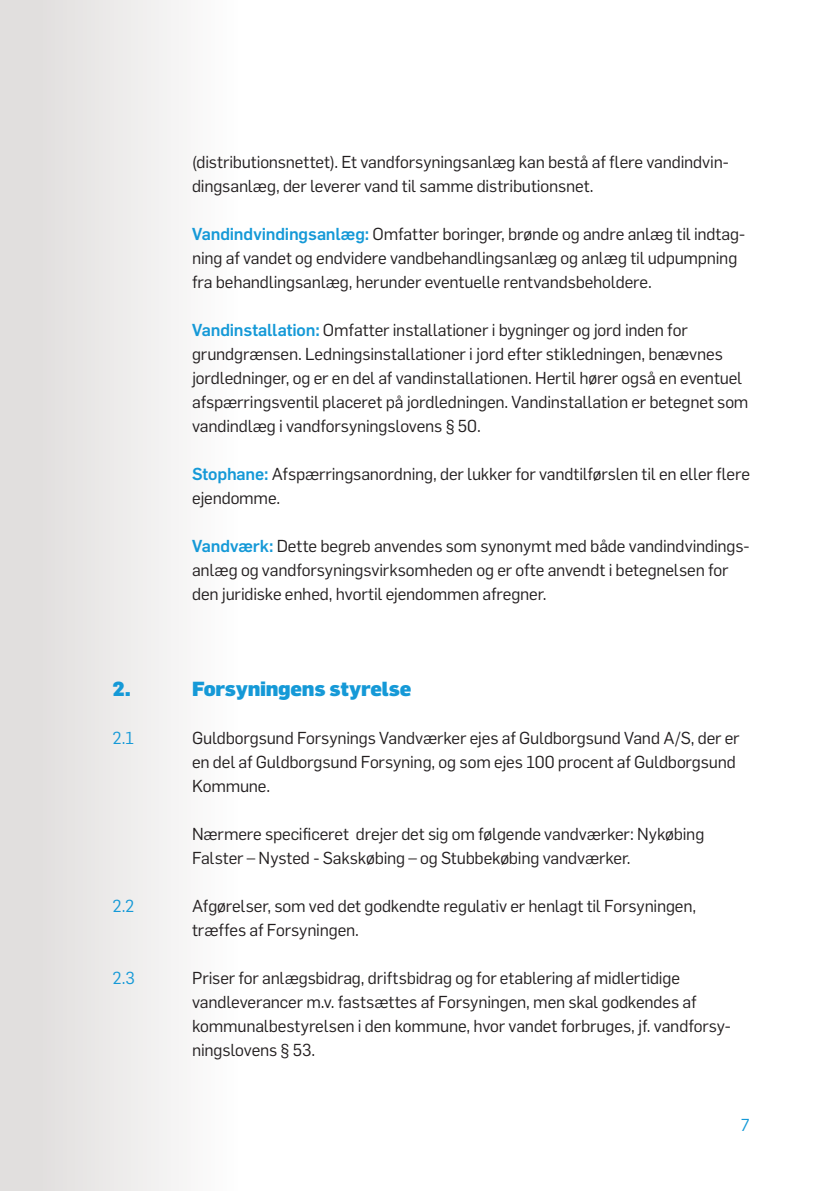
<style>
.page{position:relative;width:840px;height:1191px;background:#fff}
.page>*{position:absolute;margin:0;border:0;box-sizing:border-box;transform-origin:0 0}
.Brødtekst_1__indryk{font:900 20px "Flama";letter-spacing:-.01em;color:#1599d7}
.Brødtekst_1__indryk-2{font:17px/24px "Flama";letter-spacing:-.01em;color:#231f20}
.Brødtekst_1__indryk-3{font:17px "Flama";color:#1599d7}
.t1{font:17px "Flama";color:#1599d7}
.s1{font-weight:500;color:#1599d7}
</style>
<div class="page">
<svg style="left:0;top:0;width:179px;height:1191px;fill:#e8e7e6"></svg>
<p class="Brødtekst_1__indryk-2" style="left:192px;top:149px;width:538px">(distributionsnettet). Et vandforsyningsanlæg kan bestå af flere vandindvin&shy;dingsanlæg, der leverer vand til samme distributionsnet.</p>
<p class="Brødtekst_1__indryk-2" style="left:192px;top:221px;width:554px"><span class="s1">Vandindvindingsanlæg:</span> Omfatter boringer, brønde og andre anlæg til indtag&shy;ning af vandet og endvidere vandbehandlingsanlæg og anlæg til udpumpning fra behandlingsanlæg, herunder eventuelle rentvandsbeholdere.</p>
<p class="Brødtekst_1__indryk-2" style="left:192px;top:317px;width:557px"><span class="s1">Vandinstallation:</span> Omfatter installationer i bygninger og jord inden for grundgrænsen. Ledningsinstallationer i jord efter stikledningen, benævnes jordledninger, og er en del af vandinstallationen. Hertil hører også en eventuel afspærringsventil placeret på jordledningen. Vandinstallation er betegnet som vandindlæg i vandforsyningslovens § 50.</p>
<p class="Brødtekst_1__indryk-2" style="left:192px;top:461px;width:559px"><span class="s1">Stophane:</span> Afspærringsanordning, der lukker for vandtilførslen til en eller flere ejendomme.</p>
<p class="Brødtekst_1__indryk-2" style="left:192px;top:533px;width:558px"><span class="s1">Vandværk:</span> Dette begreb anvendes som synonymt med både vandindvindings&shy;anlæg og vandforsyningsvirksomheden og er ofte anvendt i betegnelsen for den juridiske enhed, hvortil ejendommen afregner.</p>
<p class="Brødtekst_1__indryk" style="left:113px;top:676px;width:20px">2.</p>
<p class="Brødtekst_1__indryk" style="left:192px;top:676px;width:221px">Forsyningens styrelse</p>
<p class="Brødtekst_1__indryk-3" style="left:113px;top:725px;width:23px">2.1</p>
<p class="Brødtekst_1__indryk-2" style="left:192px;top:725px;width:548px">Guldborgsund Forsynings Vandværker ejes af Guldborgsund Vand A/S, der er en del af Guldborgsund Forsyning, og som ejes 100 procent af Guldborgsund<br>Kommune.</p>
<p class="Brødtekst_1__indryk-2" style="left:192px;top:821px;width:513px">Nærmere specificeret drejer det sig om følgende vandværker: Nykøbing<br>Falster – Nysted - Sakskøbing – og Stubbekøbing vandværker.</p>
<p class="Brødtekst_1__indryk-3" style="left:113px;top:893px;width:23px">2.2</p>
<p class="Brødtekst_1__indryk-2" style="left:192px;top:893px;width:505px">Afgørelser, som ved det godkendte regulativ er henlagt til Forsyningen, træffes af Forsyningen.</p>
<p class="Brødtekst_1__indryk-3" style="left:113px;top:965px;width:24px">2.3</p>
<p class="Brødtekst_1__indryk-2" style="left:192px;top:965px;width:540px">Priser for anlægsbidrag, driftsbidrag og for etablering af midlertidige vandleverancer m.v. fastsættes af Forsyningen, men skal godkendes af kommunalbestyrelsen i den kommune, hvor vandet forbruges, jf. vandforsy&shy;ningslovens § 53.</p>
<p class="t1" style="left:740px;top:1115px;width:11px">7</p>
</div>
